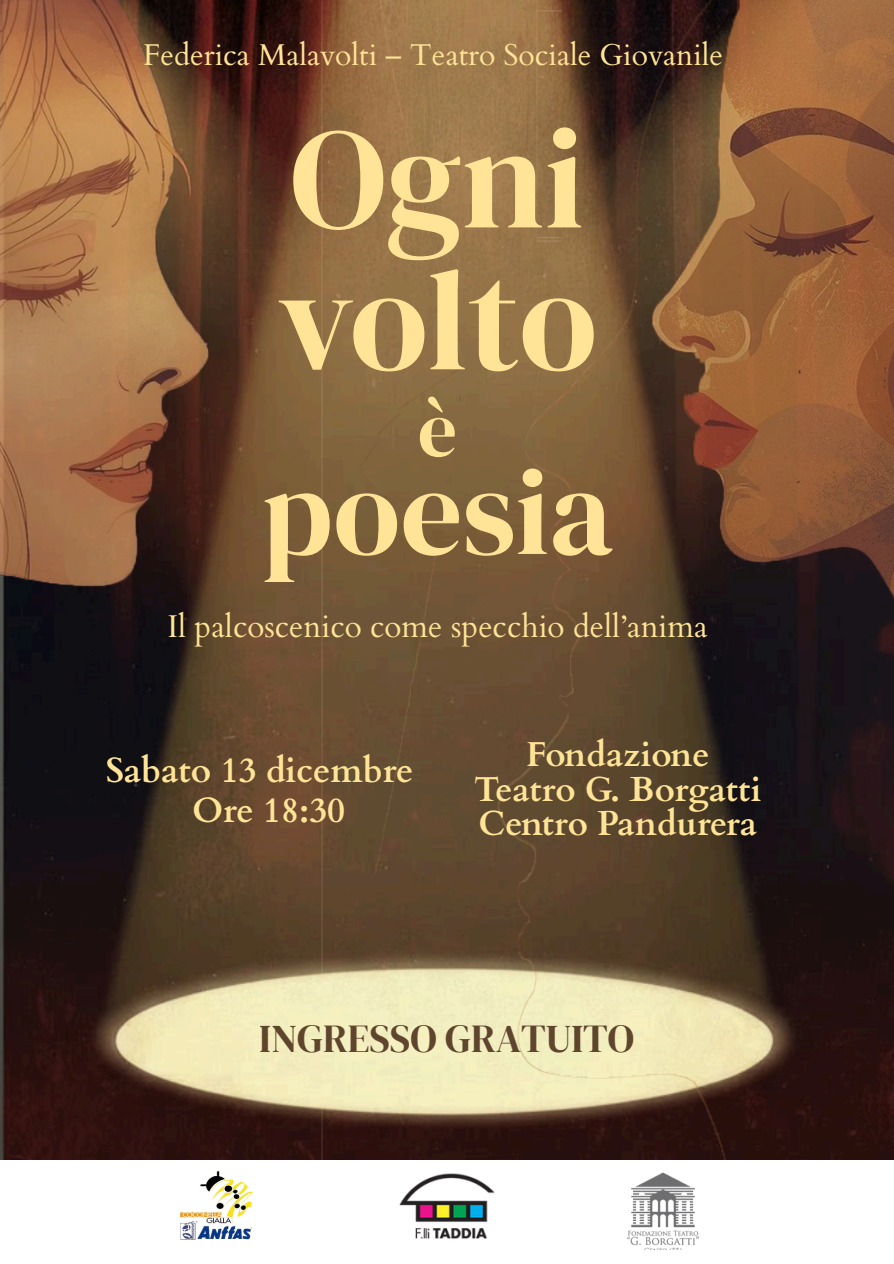
<style>
.page{position:relative;width:894px;height:1264px;background:#fff}
.page>*{position:absolute;margin:0;border:0;box-sizing:border-box;transform-origin:0 0}
.t1{font:142.8px/141.8px "DM Serif Display";color:#ffe497}
.t2{font:121.95px "DM Serif Display";color:#ffe497}
.t3{font:76.95px "DM Serif Display";color:#ffe497}
.t4{font:39.3px "DM Serif Display";color:#5f452d}
.t5{font:700 35.1px/39.9px "Cardo";color:#ffe497;text-align:center}
.t6{font:700 34.65px/34.3px "Cardo";color:#ffe497;text-align:center}
.t7{font:31.5px "Cardo";color:#ffe497}
.t8{font:30.15px "Cardo";color:#ffe497}
</style>
<div class="page">
<img style="left:0;top:873px;width:224px;height:287px">
<img style="left:0;top:0;width:224px;height:873px">
<img style="left:224px;top:0;width:669px;height:1160px">
<img style="left:399px;top:1173px;width:95px;height:66px">
<img style="left:180px;top:1171px;width:73px;height:69px">
<img style="left:627px;top:1172px;width:72px;height:76px">
<p class="t8" style="left:143px;top:35px;width:581px">Federica Malavolti – Teatro Sociale Giovanile</p>
<h1 class="t1" style="left:278px;top:106px;width:320px">Ogni volto</h1>
<h3 class="t3" style="left:418px;top:376px;width:40px">è</h3>
<h2 class="t2" style="left:262px;top:427px;width:352px">poesia</h2>
<p class="t7" style="left:167px;top:605px;width:541px">Il palcoscenico come specchio dell’anima</p>
<p class="t5" style="left:105px;top:750px;width:309px">Sabato 13 dicembre<br>Ore 18:30</p>
<p class="t6" style="left:474px;top:738px;width:288px">Fondazione<br>Teatro G. Borgatti<br>Centro Pandurera</p>
<p class="t4" style="left:260px;top:1010px;width:376px">INGRESSO GRATUITO</p>
</div>
